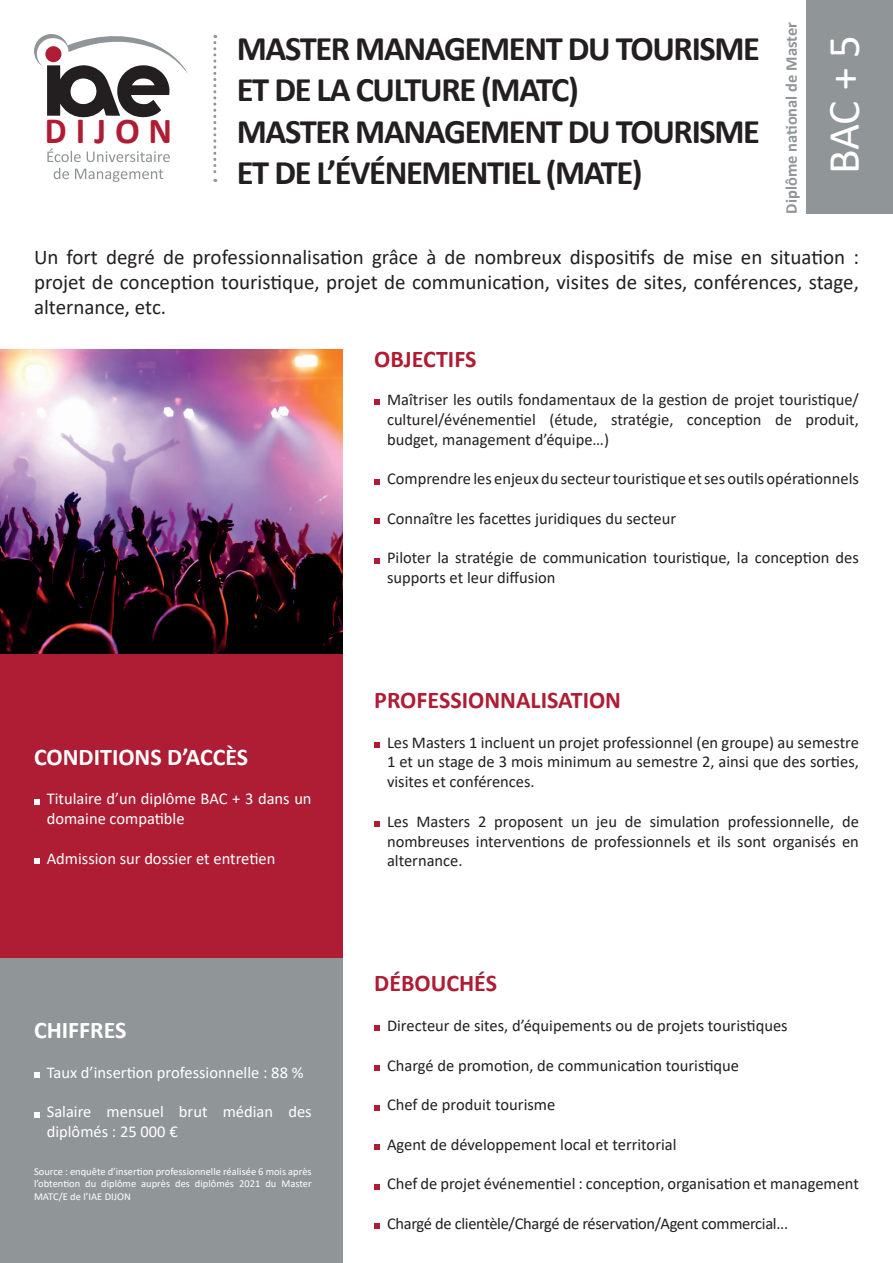
<style>
.page{position:relative;width:893px;height:1263px;background:#fff}
.page>*{position:absolute;margin:0;border:0;box-sizing:border-box;transform-origin:0 0}
.t1{font:45px "Calibri";color:#fff}
.t2{font:700 37.2px "Calibri";color:#ae1d33;scale:.93 1}
.t3{font:700 34.5px/41.4px "Calibri";letter-spacing:-.04em;color:#231f20}
.t4{font:700 24px "Calibri";color:#ae1d33}
.t5{font:700 24px "Calibri";color:#fff}
.t6{font:21px/25.2px "Calibri";color:#231f20;text-align:justify}
.t7{font:16.5px/19.8px "Calibri";color:#231f20;text-align:justify}
.t8{font:16.5px/19.8px "Calibri";color:#fff}
.t9{font:16.5px "Calibri";letter-spacing:-.02em;color:#231f20}
.t10{font:700 16.5px "Calibri";color:#909598}
.t11{font:10.5px/12.6px "Calibri";color:#fff;text-align:justify}
.s1{font-size:36.9px}
.s2{font-size:36.45px}
.s3{font-size:36.75px}
</style>
<div class="page">
<div style="left:0;top:957px;width:342px;height:306px;background:#909598"></div>
<div style="left:0;top:653px;width:342px;height:304px;background:#ae1d33"></div>
<img style="left:0;top:349px;width:342px;height:304px">
<svg style="left:213px;top:35px;width:3px;height:147px"></svg>
<svg style="left:34px;top:34px;width:154px;height:84px"></svg>
<svg style="left:47px;top:148px;width:34px;height:14px"></svg>
<svg style="left:87px;top:151px;width:83px;height:11px"></svg>
<svg style="left:54px;top:168px;width:15px;height:11px"></svg>
<svg style="left:75px;top:169px;width:88px;height:13px"></svg>
<svg style="left:374px;top:742px;width:5px;height:6px"></svg>
<svg style="left:374px;top:822px;width:5px;height:5px"></svg>
<svg style="left:374px;top:1026px;width:5px;height:5px"></svg>
<svg style="left:374px;top:1065px;width:5px;height:5px"></svg>
<svg style="left:374px;top:1105px;width:5px;height:5px"></svg>
<svg style="left:374px;top:1145px;width:5px;height:5px"></svg>
<svg style="left:374px;top:1184px;width:5px;height:5px"></svg>
<svg style="left:374px;top:1224px;width:5px;height:5px"></svg>
<svg style="left:374px;top:400px;width:5px;height:5px"></svg>
<svg style="left:374px;top:479px;width:5px;height:5px"></svg>
<svg style="left:374px;top:519px;width:5px;height:5px"></svg>
<svg style="left:374px;top:558px;width:5px;height:5px"></svg>
<svg style="left:34px;top:1072px;width:5px;height:6px"></svg>
<svg style="left:34px;top:1112px;width:5px;height:5px"></svg>
<svg style="left:34px;top:799px;width:5px;height:5px"></svg>
<svg style="left:34px;top:858px;width:5px;height:5px"></svg>
<div style="left:807px;top:0;width:86px;height:214px;background:#909598"></div>
<h2 class="t2" style="left:45px;top:104px;width:138px">DI<span class="s1">J</span><span class="s2">O</span><span class="s3">N</span></h2>
<p class="t3" style="left:237px;top:27px;width:525px">MASTER MANAGEMENT DU TOURISME<br>ET DE LA CULTURE (MATC)</p>
<p class="t3" style="left:237px;top:110px;width:525px">MASTER MANAGEMENT DU TOURISME</p>
<p class="t3" style="left:237px;top:151px;width:407px">ET DE L’ÉVÉNEMENTIEL (MATE)</p>
<p class="t10" style="left:780px;top:214px;width:193px;rotate:-90deg">Diplôme national de Master</p>
<p class="t1" style="left:813px;top:174px;width:141px;rotate:-90deg">BAC + 5</p>
<p class="t6" style="left:34px;top:244px;width:826px">Un fort degré de professionnalisation grâce à de nombreux dispositifs de mise en situation : projet de conception touristique, projet de communication, visites de sites, conférences, stage, alternance, etc.</p>
<p class="t5" style="left:34px;top:740px;width:216px">CONDITIONS D’ACCÈS</p>
<p class="t8" style="left:47px;top:788px;width:266px">Titulaire d’un diplôme BAC + 3 dans un domaine compatible</p>
<p class="t8" style="left:47px;top:848px;width:230px">Admission sur dossier et entretien</p>
<p class="t5" style="left:34px;top:1013px;width:94px">CHIFFRES</p>
<p class="t8" style="left:47px;top:1062px;width:258px">Taux d’insertion professionnelle : 88 %</p>
<p class="t8" style="left:47px;top:1101px;width:266px">Salaire mensuel brut médian des diplômés : 25 000 €</p>
<p class="t11" style="left:34px;top:1165px;width:279px">Source : enquête d’insertion professionnelle réalisée 6 mois après l’obtention du diplôme auprès des diplômés 2021 du Master MATC/E de l’IAE DIJON</p>
<p class="t4" style="left:374px;top:342px;width:104px">OBJECTIFS</p>
<p class="t7" style="left:387px;top:389px;width:473px">Maîtriser les outils fondamentaux de la gestion de projet touristique/ culturel/événementiel (étude, stratégie, conception de produit, budget, management d’équipe…)</p>
<p class="t7" style="left:387px;top:468px;width:473px">Comprendre les enjeux du secteur touristique et ses outils opérationnels</p>
<p class="t7" style="left:387px;top:508px;width:291px">Connaître les facettes juridiques du secteur</p>
<p class="t7" style="left:387px;top:548px;width:473px">Piloter la stratégie de communication touristique, la conception des supports et leur diffusion</p>
<p class="t4" style="left:374px;top:683px;width:248px">PROFESSIONNALISATION</p>
<p class="t7" style="left:387px;top:732px;width:473px">Les Masters 1 incluent un projet professionnel (en groupe) au semestre 1 et un stage de 3 mois minimum au semestre 2, ainsi que des sorties, visites et conférences.</p>
<p class="t7" style="left:387px;top:811px;width:473px">Les Masters 2 proposent un jeu de simulation professionnelle, de nombreuses interventions de professionnels et ils sont organisés en alternance.</p>
<p class="t4" style="left:374px;top:966px;width:124px">DÉBOUCHÉS</p>
<p class="t7" style="left:387px;top:1015px;width:402px">Directeur de sites, d’équipements ou de projets touristiques</p>
<p class="t7" style="left:387px;top:1055px;width:354px">Chargé de promotion, de communication touristique</p>
<p class="t7" style="left:387px;top:1094px;width:170px">Chef de produit tourisme</p>
<p class="t7" style="left:387px;top:1134px;width:291px">Agent de développement local et territorial</p>
<p class="t7" style="left:387px;top:1173px;width:473px">Chef de projet événementiel : conception, organisation et management</p>
<p class="t9" style="left:387px;top:1212px;width:403px">Chargé de clientèle/Chargé de réservation/Agent commercial...</p>
</div>
